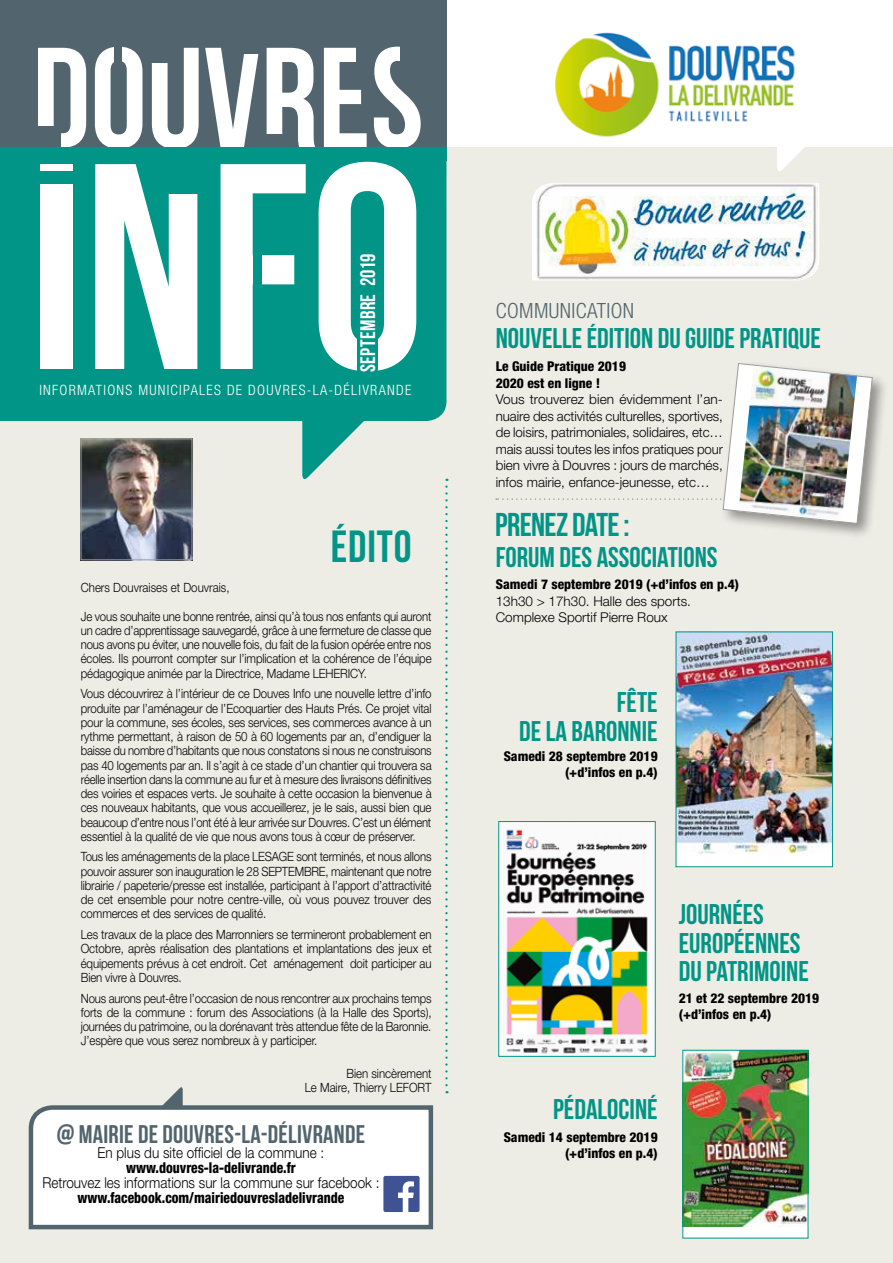
<style>
.page{position:relative;width:893px;height:1263px;background:#fff}
.page>*{position:absolute;margin:0;border:0;box-sizing:border-box;transform-origin:0 0}
.t1{font:292.65px "Bebas Neue";color:#fff}
.t2{font:142.5px "Bebas Neue";color:#fff}
.t3{font:45px "Bebas Neue";letter-spacing:.02em;color:#009587}
.t4{font:33px "Bebas Neue";letter-spacing:-.02em;color:#009587}
.t5{font:28.5px/28.5px "Bebas Neue";color:#009587}
.t6{font:25.5px "Bebas Neue";letter-spacing:.01em;color:#52646d}
.t7{font:21px "Bebas Neue";letter-spacing:.02em;color:#fff}
.t8{font:300 condensed 21px "Helvetica Neue";letter-spacing:.02em;color:#52646d}
.t9{font:300 15px "Helvetica Neue";color:#000;scale:.9 1}
.t10{font:800 condensed 15px "Helvetica Neue";color:#000;scale:.9 1}
.t11{font:300 condensed 14.25px "Helvetica Neue";letter-spacing:.09em;color:#fff}
.t12{font:300 13.5px/16.5px "Helvetica Neue";color:#000}
.t13{font:800 condensed 13.5px/16.5px "Helvetica Neue";color:#000}
.t14{font:300 12.75px/14.2px "Helvetica Neue";letter-spacing:-.01em;color:#000;text-align:justify;scale:.9 1}
.t15{font:300 12.75px/14.2px "Helvetica Neue";letter-spacing:-.01em;color:#000;text-align:justify;scale:.89 1}
</style>
<div class="page">
<div style="left:0;top:147px;width:893px;height:1116px;background:#edece5"></div>
<div style="left:0;top:161px;width:446px;height:260px;background:#009587"></div>
<div style="left:0;top:0;width:446px;height:147px;background:#52646d"></div>
<svg style="left:302px;top:403px;width:80px;height:76px"></svg>
<div style="left:28px;top:171px;width:50px;height:13px;background:#009587"></div>
<div style="left:357px;top:300px;width:21px;height:75px;background:#009587"></div>
<div style="left:158px;top:158px;width:51px;height:35px;background:#009587"></div>
<div style="left:253px;top:254px;width:9px;height:31px;background:#009587"></div>
<div style="left:0;top:147px;width:446px;height:14px;background:#009587"></div>
<svg style="left:777px;top:147px;width:28px;height:24px"></svg>
<img style="left:555px;top:32px;width:240px;height:105px">
<svg style="left:445px;top:479px;width:3px;height:614px"></svg>
<img style="left:83px;top:441px;width:107px;height:117px">
<div style="left:81px;top:439px;width:111px;height:121px;border:1px solid #9d9d9c"></div>
<svg style="left:165px;top:1087px;width:18px;height:16px"></svg>
<svg style="left:28px;top:1103px;width:406px;height:127px;background:#eeeff0"></svg>
<div style="left:383px;top:1176px;width:37px;height:36px;background:#3e5294;border-radius:2px"></div>
<svg style="left:398px;top:1181px;width:16px;height:31px"></svg>
<img style="left:535px;top:183px;width:283px;height:97px">
<img style="left:500px;top:823px;width:154px;height:232px">
<div style="left:498px;top:821px;width:158px;height:236px;border:1px solid #009587"></div>
<div style="left:683px;top:1050px;width:125px;height:188px;background:#fff"></div>
<img style="left:684px;top:1052px;width:122px;height:175px">
<div style="left:682px;top:1050px;width:126px;height:188px;border:1px solid #009587"></div>
<div style="left:676px;top:632px;width:156px;height:235px;background:#fff"></div>
<img style="left:678px;top:633px;width:153px;height:220px">
<div style="left:676px;top:631px;width:157px;height:236px;border:1px solid #009587"></div>
<svg style="left:496px;top:498px;width:221px;height:2px"></svg>
<div style="left:719px;top:360px;width:169px;height:179px;background:#000;opacity:.4"></div>
<svg style="left:723px;top:363px;width:149px;height:160px"></svg>
<img style="left:738px;top:365px;width:119px;height:157px">
<div style="left:723px;top:363px;width:150px;height:161px;border:1px solid #9d9d9c;border-radius:15px"></div>
<h2 class="t2" style="left:32px;top:20px;width:393px">DOUVRES</h2>
<h1 class="t1" style="left:28px;top:107px;width:399px">INFO</h1>
<p class="t11" style="left:39px;top:382px;width:373px">INFORMATIONS MUNICIPALES DE DOUVRES-LA-DÉLIVRANDE</p>
<h3 class="t7" style="left:357px;top:372px;width:120px;rotate:-90deg">SEPTEMBRE 2019</h3>
<h3 class="t3" style="left:331px;top:522px;width:82px">ÉDITO</h3>
<p class="t14" style="left:81px;top:580px;width:167px">Chers Douvraises et Douvrais,</p>
<p class="t14" style="left:81px;top:609px;width:391px">Je vous souhaite une bonne rentrée, ainsi qu’à tous nos enfants qui auront un cadre d’apprentissage sauvegardé, grâce à une fermeture de classe que nous avons pu éviter, une nouvelle fois, du fait de la fusion opérée entre nos écoles. Ils pourront compter sur l’implication et la cohérence de l’équipe pédagogique animée par la Directrice, Madame LEHERICY.</p>
<p class="t14" style="left:81px;top:686px;width:391px">Vous découvrirez à l’intérieur de ce Douves Info une nouvelle lettre d’info produite par l’aménageur de l’Ecoquartier des Hauts Prés. Ce projet vital pour la commune, ses écoles, ses services, ses commerces avance à un rythme permettant, à raison de 50 à 60 logements par an, d’endiguer la baisse du nombre d’habitants que nous constatons si nous ne construisons pas 40 logements par an. Il s’agit à ce stade d’un chantier qui trouvera sa réelle insertion dans la commune au fur et à mesure des livraisons définitives des voiries et espaces verts. Je souhaite à cette occasion la bienvenue à ces nouveaux habitants, que vous accueillerez, je le sais, aussi bien que beaucoup d’entre nous l’ont été à leur arrivée sur Douvres. C’est un élément essentiel à la qualité de vie que nous avons tous à cœur de préserver.</p>
<p class="t14" style="left:81px;top:849px;width:391px">Tous les aménagements de la place LESAGE sont terminés, et nous allons pouvoir assurer son inauguration le 28 SEPTEMBRE, maintenant que notre librairie / papeterie/presse est installée, participant à l’apport d’attractivité de cet ensemble pour notre centre-ville, où vous pouvez trouver des commerces et des services de qualité.</p>
<p class="t14" style="left:81px;top:927px;width:392px">Les travaux de la place des Marronniers se termineront probablement en Octobre, après réalisation des plantations et implantations des jeux et équipements prévus à cet endroit. Cet aménagement doit participer au Bien vivre à Douvres.</p>
<p class="t15" style="left:81px;top:990px;width:396px">Nous aurons peut-être l’occasion de nous rencontrer aux prochains temps forts de la commune : forum des Associations (à la Halle des Sports), journées du patrimoine, ou la dorénavant très attendue fête de la Baronnie.<br>J’espère que vous serez nombreux à y participer.</p>
<p class="t14" style="left:305px;top:1066px;width:142px;text-align:right">Bien sincèrement<br>Le Maire, Thierry LEFORT</p>
<h3 class="t6" style="left:57px;top:1120px;width:310px">@ MAIRIE DE DOUVRES-LA-DÉLIVRANDE</h3>
<p class="t9" style="left:98px;top:1143px;width:253px">En plus du site officiel de la commune :</p>
<p class="t10" style="left:126px;top:1158px;width:190px">www.douvres-la-delivrande.fr</p>
<p class="t9" style="left:42px;top:1173px;width:376px">Retrouvez les informations sur la commune sur facebook :</p>
<p class="t10" style="left:78px;top:1188px;width:298px">www.facebook.com/mairiedouvresladelivrande</p>
<h3 class="t8" style="left:496px;top:298px;width:140px">COMMUNICATION</h3>
<h3 class="t5" style="left:496px;top:324px;width:327px">NOUVELLE ÉDITION DU GUIDE PRATIQUE</h3>
<p class="t13" style="left:496px;top:358px;width:132px">Le Guide Pratique 2019<br>2020 est en ligne !</p>
<p class="t12" style="left:496px;top:391px;width:229px;text-align:justify">Vous trouverez bien évidemment l’an&shy;nuaire des activités culturelles, sportives, de loisirs, patrimoniales, solidaires, etc… mais aussi toutes les infos pratiques pour bien vivre à Douvres : jours de marchés, infos mairie, enfance-jeunesse, etc…</p>
<h3 class="t4" style="left:495px;top:507px;width:136px">PRENEZ DATE :</h3>
<h3 class="t5" style="left:496px;top:543px;width:223px">FORUM DES ASSOCIATIONS</h3>
<p class="t13" style="left:496px;top:576px;width:245px">Samedi 7 septembre 2019 (+d’infos en p.4)</p>
<p class="t12" style="left:496px;top:592px;width:197px">13h30 &gt; 17h30. Halle des sports.<br>Complexe Sportif Pierre Roux</p>
<h3 class="t5" style="left:519px;top:688px;width:140px;text-align:right">FÊTE<br>DE LA BARONNIE</h3>
<p class="t13" style="left:504px;top:747px;width:155px;text-align:right">Samedi 28 septembre 2019 (+d’infos en p.4)</p>
<h3 class="t5" style="left:679px;top:900px;width:132px">JOURNÉES<br>EUROPÉENNES<br>DU PATRIMOINE</h3>
<p class="t13" style="left:679px;top:989px;width:142px">21 et 22 septembre 2019 (+d’infos en p.4)</p>
<h3 class="t5" style="left:553px;top:1094px;width:106px">PÉDALOCINÉ</h3>
<p class="t13" style="left:504px;top:1128px;width:155px;text-align:right">Samedi 14 septembre 2019 (+d’infos en p.4)</p>
</div>
